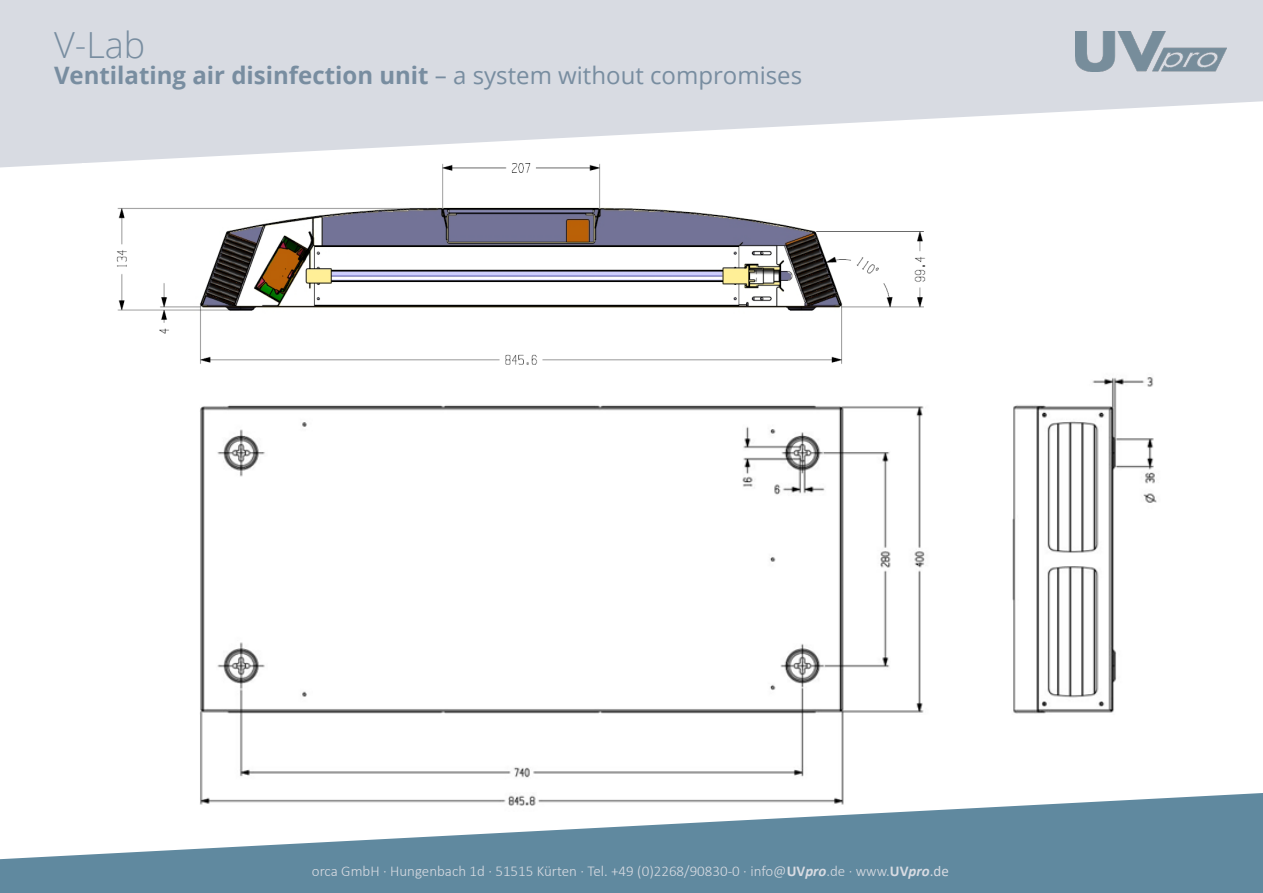
<style>
.page{position:relative;width:1263px;height:893px;background:#fff}
.page>*{position:absolute;margin:0;border:0;box-sizing:border-box;transform-origin:0 0}
.t1{font:300 36px "Open Sans";color:#788da0}
.t2{font:700 24px "Open Sans";color:#788da0}
.t3{font:300 15px "Calibri";color:#d8dbe2}
.s1{font-weight:400}
.s2{font-weight:700}
.s3{font-weight:700;font-style:italic}
</style>
<div class="page">
<img style="left:200px;top:377px;width:957px;height:416px">
<svg style="left:0;top:0;width:1263px;height:167px;fill:#d8dbe2"></svg>
<img style="left:1075px;top:31px;width:151px;height:40px">
<svg style="left:0;top:793px;width:1263px;height:100px;fill:#60899f"></svg>
<img style="left:83px;top:163px;width:868px;height:220px">
<h1 class="t1" style="left:54px;top:20px;width:93px">V-Lab</h1>
<h2 class="t2" style="left:54px;top:58px;width:750px">Ventilating air disinfection unit <span class="s1">– a system without compromises</span></h2>
<p class="t3" style="left:312px;top:861px;width:638px">orca GmbH · Hungenbach 1d · 51515 Kürten · Tel. +49 (0)2268/90830-0 · info@<span class="s2">UV</span><span class="s3">pro</span>.de · www.<span class="s2">UV</span><span class="s3">pro</span><span class="s1">.de</span></p>
</div>
